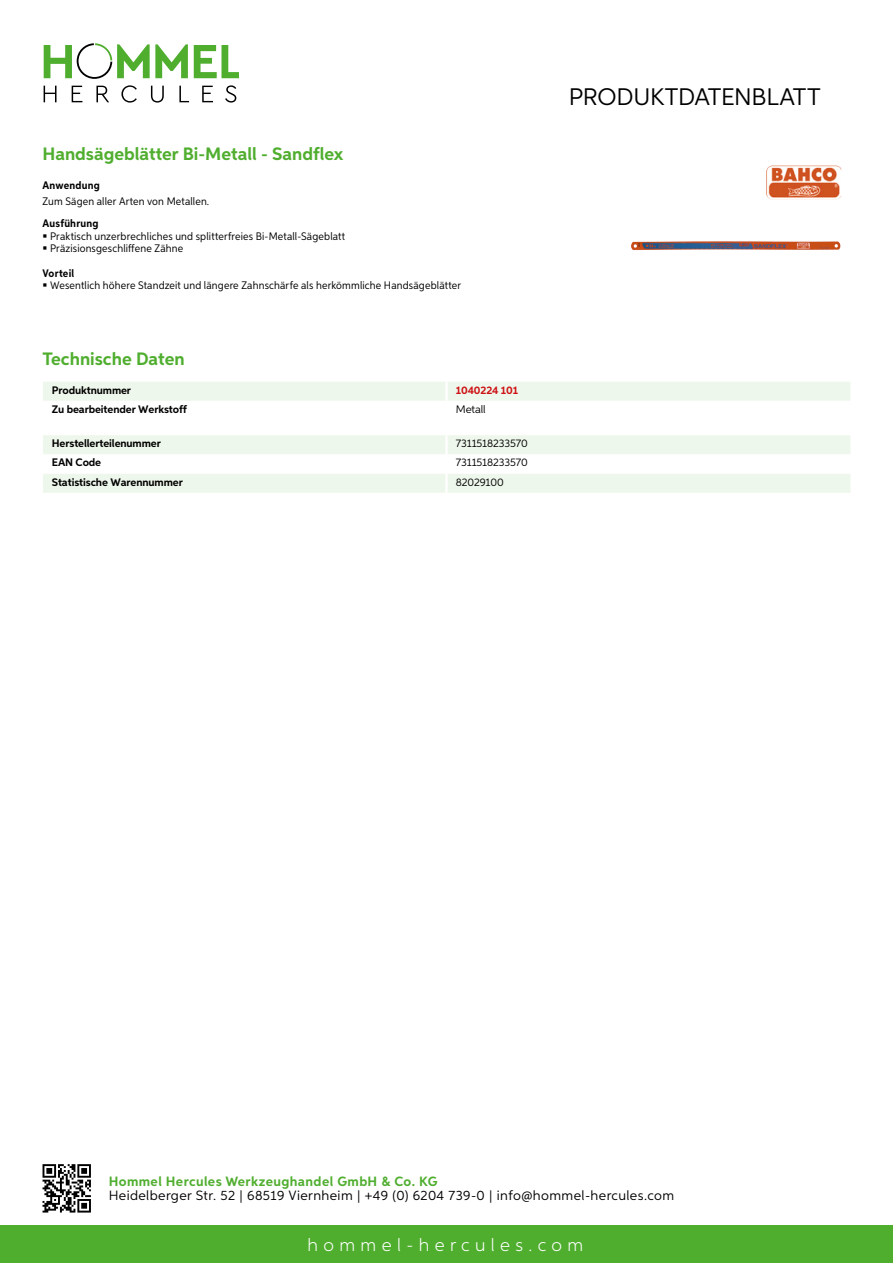
<style>
.page{position:relative;width:893px;height:1263px;background:#fff}
.page>*{position:absolute;margin:0;border:0;box-sizing:border-box;transform-origin:0 0}
.t1{font:24px "Aspira";letter-spacing:-.01em;color:#000}
.t2{font:700 18px "Aspira";color:#50ae2f}
.t3{font:300 18px "Aspira";letter-spacing:.3em;color:#fff}
.t4{font:13.5px "Aspira";letter-spacing:.03em;color:#000}
.t5{font:700 13.5px "Aspira";letter-spacing:.03em;color:#50ae2f}
.t6{font:10.95px/12.8px "Aspira Nar";letter-spacing:.015em;color:#000}
.t7{font:700 10.95px "Aspira";letter-spacing:-.01em;color:#000}
.t8{font:10.95px "Aspira";letter-spacing:-.01em;color:#000}
.t9{font:700 10.95px "Aspira Nar";letter-spacing:.02em;color:#000}
.t10{font:700 10.95px "Aspira";letter-spacing:-.01em;color:#cd1013}
</style>
<div class="page">
<div style="left:0;top:1226px;width:893px;height:37px;background:#50ae2f"></div>
<svg style="left:43px;top:1164px;width:48px;height:48px"></svg>
<svg style="left:194px;top:45px;width:45px;height:33px"></svg>
<svg style="left:44px;top:43px;width:144px;height:36px"></svg>
<svg style="left:44px;top:86px;width:13px;height:16px"></svg>
<svg style="left:72px;top:86px;width:10px;height:16px"></svg>
<svg style="left:96px;top:86px;width:13px;height:16px"></svg>
<svg style="left:121px;top:85px;width:16px;height:18px"></svg>
<svg style="left:151px;top:86px;width:13px;height:17px"></svg>
<svg style="left:179px;top:86px;width:10px;height:16px"></svg>
<svg style="left:202px;top:86px;width:11px;height:16px"></svg>
<svg style="left:225px;top:85px;width:11px;height:18px"></svg>
<div style="left:43px;top:382px;width:807px;height:19px;background:#eef7eb"></div>
<svg style="left:43px;top:435px;width:807px;height:58px"></svg>
<hr style="left:445px;top:474px;width:3px;height:19px;background:#fff">
<img style="left:631px;top:241px;width:81px;height:9px">
<img style="left:766px;top:166px;width:76px;height:33px">
<h2 class="t2" style="left:43px;top:142px;width:302px">Handsägeblätter Bi-Metall - Sandflex</h2>
<p class="t9" style="left:43px;top:179px;width:59px">Anwendung</p>
<p class="t6" style="left:43px;top:194px;width:168px">Zum Sägen aller Arten von Metallen.</p>
<p class="t9" style="left:43px;top:216px;width:58px">Ausführung</p>
<p class="t6" style="left:50px;top:229px;width:297px">Praktisch unzerbrechliches und splitterfreies Bi-Metall-Sägeblatt<br>Präzisionsgeschliffene Zähne</p>
<p class="t9" style="left:43px;top:266px;width:33px">Vorteil</p>
<p class="t6" style="left:50px;top:279px;width:412px">Wesentlich höhere Standzeit und längere Zahnschärfe als herkömmliche Handsägeblätter</p>
<h2 class="t2" style="left:43px;top:347px;width:144px">Technische Daten</h2>
<p class="t7" style="left:52px;top:383px;width:81px">Produktnummer</p>
<p class="t10" style="left:456px;top:383px;width:64px">1040224 101</p>
<p class="t7" style="left:52px;top:402px;width:137px">Zu bearbeitender Werkstoff</p>
<p class="t8" style="left:456px;top:402px;width:31px">Metall</p>
<p class="t7" style="left:52px;top:437px;width:111px">Herstellerteilenummer</p>
<p class="t8" style="left:456px;top:437px;width:73px">7311518233570</p>
<p class="t7" style="left:52px;top:456px;width:51px">EAN Code</p>
<p class="t8" style="left:456px;top:456px;width:73px">7311518233570</p>
<p class="t7" style="left:52px;top:475px;width:132px">Statistische Warennummer</p>
<p class="t8" style="left:456px;top:475px;width:49px">82029100</p>
<h1 class="t1" style="left:569px;top:82px;width:253px">Produktdatenblatt</h1>
<p class="t5" style="left:109px;top:1172px;width:330px">Hommel Hercules Werkzeughandel GmbH &amp; Co. KG</p>
<p class="t4" style="left:109px;top:1187px;width:567px">Heidelberger Str. 52 | 68519 Viernheim | +49 (0) 6204 739-0 | info@hommel-hercules.com</p>
<h2 class="t3" style="left:307px;top:1234px;width:277px">hommel-hercules.com</h2>
</div>
